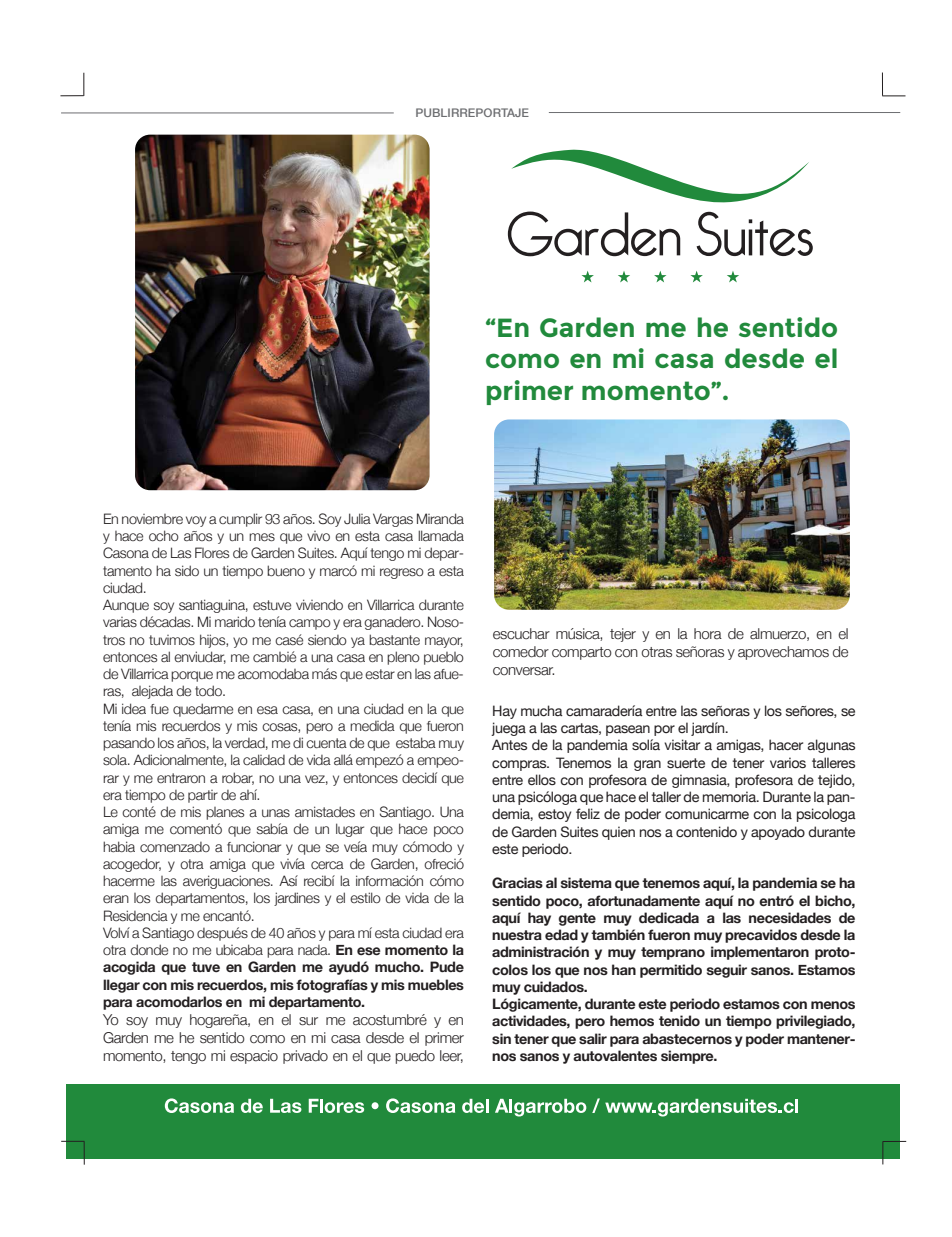
<style>
.page{position:relative;width:952px;height:1237px;background:#fff}
.page>*{position:absolute;margin:0;border:0;box-sizing:border-box;transform-origin:0 0}
.t1{font:700 26.25px/31.5px "Montserrat";color:#218a3c;text-align:justify}
.t2{font:300 15px/18px "Helvetica Neue";letter-spacing:-.025em;color:#231f20;text-align:justify}
.t3{font:300 14.38px/17.2px "Helvetica Neue";letter-spacing:-.025em;color:#231f20}
.t4{font:700 14.38px/17.2px "Helvetica Neue";letter-spacing:-.025em;color:#231f20}
.t5{font:14.38px/17.2px "Helvetica Neue";letter-spacing:-.025em;color:#231f20}
.t6{font:500 11.88px "Helvetica Neue";letter-spacing:.01em;color:#6d6e71}
.s1{font-weight:700}
</style>
<div class="page">
<div style="left:66px;top:1084px;width:834px;height:75px;background:#218a3c"></div>
<svg style="left:60px;top:73px;width:24px;height:23px"></svg>
<svg style="left:882px;top:73px;width:23px;height:24px"></svg>
<svg style="left:882px;top:1141px;width:24px;height:23px"></svg>
<svg style="left:61px;top:1141px;width:24px;height:23px"></svg>
<svg style="left:727px;top:271px;width:12px;height:11px"></svg>
<svg style="left:690px;top:271px;width:13px;height:11px"></svg>
<svg style="left:654px;top:271px;width:12px;height:11px"></svg>
<svg style="left:618px;top:271px;width:12px;height:11px"></svg>
<svg style="left:581px;top:271px;width:13px;height:11px"></svg>
<svg style="left:508px;top:149px;width:304px;height:107px"></svg>
<img style="left:135px;top:135px;width:294px;height:355px">
<svg style="left:165px;top:1098px;width:69px;height:15px"></svg>
<svg style="left:241px;top:1099px;width:22px;height:14px"></svg>
<svg style="left:270px;top:1099px;width:31px;height:14px"></svg>
<svg style="left:309px;top:1099px;width:55px;height:14px"></svg>
<div style="left:371px;top:1102px;width:7px;height:7px;background:#fff;border-radius:50%"></div>
<svg style="left:386px;top:1098px;width:69px;height:15px"></svg>
<svg style="left:462px;top:1099px;width:26px;height:14px"></svg>
<svg style="left:495px;top:1099px;width:91px;height:17px"></svg>
<svg style="left:592px;top:1098px;width:206px;height:18px"></svg>
<img style="left:494px;top:419px;width:355px;height:191px">
<hr style="left:61px;top:112px;width:333px;height:1px;background:#6d6e71">
<hr style="left:549px;top:112px;width:351px;height:1px;background:#6d6e71">
<p class="t6" style="left:415px;top:105px;width:115px">PUBLIRREPORTAJE</p>
<h1 class="t1" style="left:485px;top:312px;width:355px">“En Garden me he sentido como en mi casa desde el primer momento”.</h1>
<p class="t3" style="left:103px;top:510px;width:362px">En noviembre voy a cumplir 93 años. Soy Julia Vargas Miranda y hace ocho años y un mes que vivo en esta casa llamada Casona de Las Flores de Garden Suites. Aquí tengo mi depar&shy;tamento ha sido un tiempo bueno y marcó mi regreso a esta ciudad.<br>Aunque soy santiaguina, estuve viviendo en Villarrica durante varias décadas. Mi marido tenía campo y era ganadero. Noso&shy;tros no tuvimos hijos, yo me casé siendo ya bastante mayor, entonces al enviudar, me cambié a una casa en pleno pueblo de Villarrica porque me acomodaba más que estar en las afue&shy;ras, alejada de todo.<br>Mi idea fue quedarme en esa casa, en una ciudad en la que tenía mis recuerdos y mis cosas, pero a medida que fueron pasando los años, la verdad, me di cuenta de que estaba muy sola. Adicionalmente, la calidad de vida allá empezó a empeo&shy;rar y me entraron a robar, no una vez, y entonces decidí que era tiempo de partir de ahí.<br>Le conté de mis planes a unas amistades en Santiago. Una amiga me comentó que sabía de un lugar que hace poco habia comenzado a funcionar y que se veía muy cómodo y acogedor, y otra amiga que vivía cerca de Garden, ofreció hacerme las averiguaciones. Así recibí la información cómo eran los departamentos, los jardines y el estilo de vida de la Residencia y me encantó.<br>Volví a Santiago después de 40 años y para mí esta ciudad era otra donde no me ubicaba para nada. <span class="s1">En ese momento la acogida que tuve en Garden me ayudó mucho. Pude llegar con mis recuerdos, mis fotografías y mis muebles para acomodarlos en mi departamento.</span></p>
<p class="t2" style="left:103px;top:1010px;width:362px">Yo soy muy hogareña, en el sur me acostumbré y en Garden me he sentido como en mi casa desde el primer momento, tengo mi espacio privado en el que puedo leer,</p>
<p class="t2" style="left:493px;top:624px;width:357px">escuchar música, tejer y en la hora de almuerzo, en el comedor comparto con otras señoras y aprovechamos de conversar.</p>
<p class="t5" style="left:492px;top:702px;width:365px">Hay mucha camaradería entre las señoras y los señores, se juega a las cartas, pasean por el jardín.<br>Antes de la pandemia solía visitar a amigas, hacer algunas compras. Tenemos la gran suerte de tener varios talleres entre ellos con profesora de gimnasia, profesora de tejido, una psicóloga que hace el taller de memoria. Durante la pan&shy;demia, estoy feliz de poder comunicarme con la psicologa de Garden Suites quien nos a contenido y apoyado durante este periodo.</p>
<p class="t4" style="left:492px;top:874px;width:365px">Gracias al sistema que tenemos aquí, la pandemia se ha sentido poco, afortunadamente aquí no entró el bicho, aquí hay gente muy dedicada a las necesidades de nuestra edad y también fueron muy precavidos desde la administración y muy temprano implementaron proto&shy;colos los que nos han permitido seguir sanos. Estamos muy cuidados.<br>Lógicamente, durante este periodo estamos con menos actividades, pero hemos tenido un tiempo privilegiado, sin tener que salir para abastecernos y poder mantener&shy;nos sanos y autovalentes siempre.</p>
</div>
